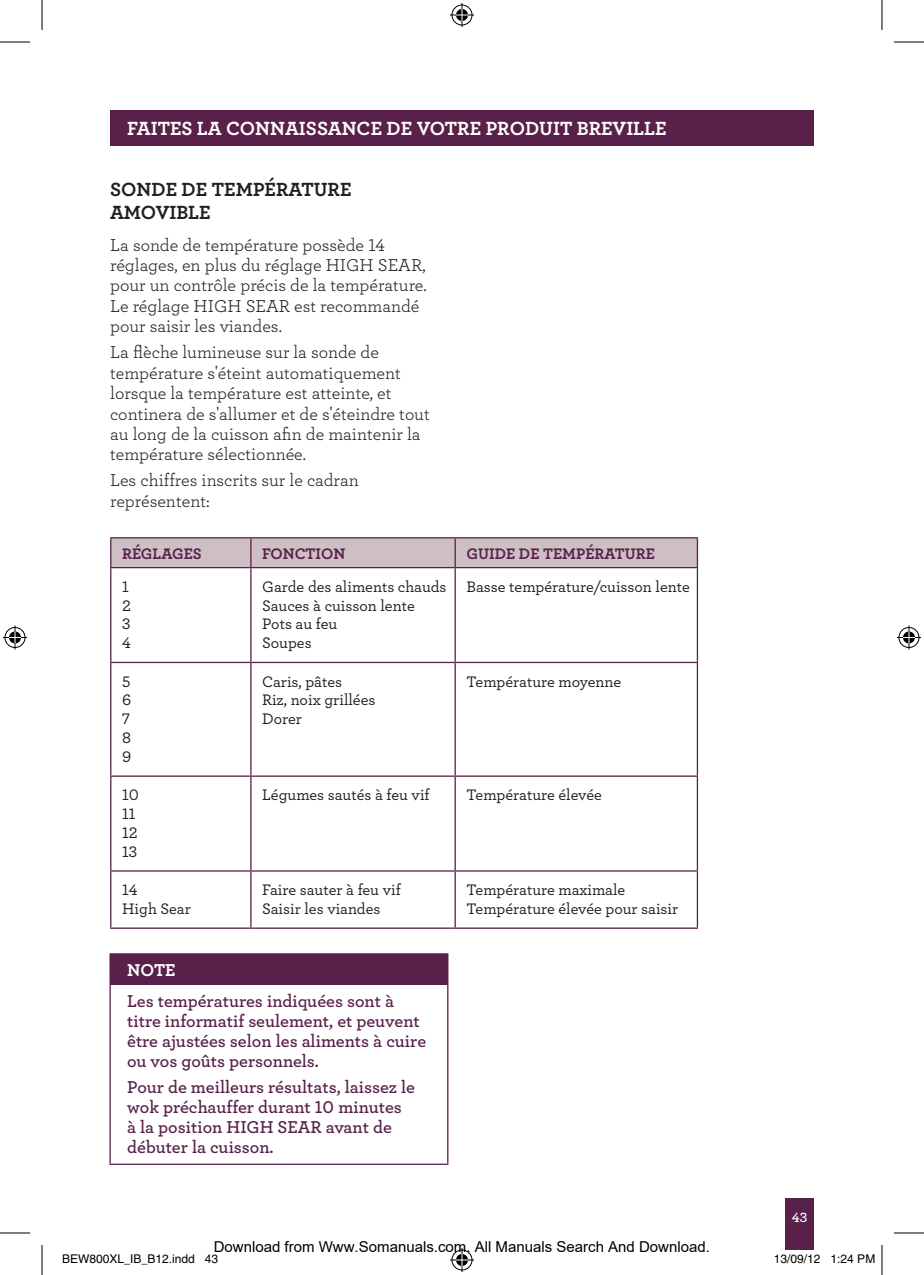
<style>
.page{position:relative;width:924px;height:1275px;background:#fff}
.page>*{position:absolute;margin:0;border:0;box-sizing:border-box;transform-origin:0 0}
.t1{font:20px "Archer Bold LF";color:#fff}
.t2{font:20px/23px "Archer Bold LF";color:#231f20}
.t3{font:18px/20.4px "Archer Book LF";color:#231f20}
.t4{font:18px/20px "Archer Semibold LF";color:#592049}
.t5{font:18px "Archer Bold LF";color:#fff}
.t6{font:16px/18.8px "Archer Medium LF";color:#231f20}
.t7{font:16px "Archer Bold LF";color:#592049}
.t8{font:15px "Arial";color:#000}
.t9{font:14px "Archer Semibold LF";color:#fff}
.t10{font:12px "Helvetica";color:#000}
</style>
<div class="page">
<div style="left:785px;top:1199px;width:28px;height:51px;background:#592049"></div>
<div style="left:110px;top:110px;width:703px;height:36px;background:#592049"></div>
<div style="left:110px;top:954px;width:337px;height:30px;background:#592049"></div>
<hr style="left:109px;top:985px;width:2px;height:178px;background:#592049">
<hr style="left:447px;top:985px;width:1px;height:178px;background:#592049">
<hr style="left:109px;top:1163px;width:339px;height:2px;background:#592049">
<hr style="left:109px;top:953px;width:339px;height:1px;background:#592049">
<hr style="left:109px;top:954px;width:2px;height:29px;background:#592049">
<svg style="left:447px;top:954px;width:1px;height:29px"></svg>
<hr style="left:109px;top:983px;width:339px;height:2px;background:#592049">
<hr style="left:110px;top:927px;width:141px;height:1px;background:#592049">
<hr style="left:251px;top:927px;width:204px;height:1px;background:#592049">
<hr style="left:110px;top:537px;width:141px;height:1px;background:#592049">
<hr style="left:251px;top:537px;width:204px;height:1px;background:#592049">
<hr style="left:455px;top:537px;width:242px;height:1px;background:#592049">
<div style="left:110px;top:538px;width:587px;height:29px;background:#cebfc5"></div>
<hr style="left:110px;top:567px;width:141px;height:1px;background:#592049">
<hr style="left:110px;top:568px;width:1px;height:94px;background:#592049">
<hr style="left:251px;top:567px;width:204px;height:1px;background:#592049">
<hr style="left:250px;top:568px;width:1px;height:94px;background:#592049">
<hr style="left:455px;top:567px;width:242px;height:1px;background:#592049">
<hr style="left:454px;top:568px;width:1px;height:94px;background:#592049">
<hr style="left:696px;top:568px;width:1px;height:94px;background:#592049">
<hr style="left:110px;top:662px;width:141px;height:1px;background:#592049">
<hr style="left:110px;top:663px;width:1px;height:112px;background:#592049">
<hr style="left:251px;top:662px;width:204px;height:1px;background:#592049">
<hr style="left:250px;top:663px;width:1px;height:112px;background:#592049">
<hr style="left:455px;top:662px;width:242px;height:1px;background:#592049">
<hr style="left:454px;top:663px;width:1px;height:112px;background:#592049">
<hr style="left:696px;top:663px;width:1px;height:112px;background:#592049">
<hr style="left:110px;top:775px;width:141px;height:2px;background:#592049">
<hr style="left:110px;top:777px;width:1px;height:93px;background:#592049">
<hr style="left:251px;top:775px;width:204px;height:2px;background:#592049">
<hr style="left:250px;top:777px;width:1px;height:93px;background:#592049">
<hr style="left:455px;top:775px;width:242px;height:2px;background:#592049">
<hr style="left:454px;top:777px;width:1px;height:93px;background:#592049">
<hr style="left:696px;top:777px;width:1px;height:93px;background:#592049">
<hr style="left:110px;top:870px;width:141px;height:1px;background:#592049">
<hr style="left:110px;top:871px;width:1px;height:56px;background:#592049">
<hr style="left:251px;top:870px;width:204px;height:1px;background:#592049">
<hr style="left:250px;top:871px;width:1px;height:56px;background:#592049">
<hr style="left:455px;top:870px;width:242px;height:1px;background:#592049">
<hr style="left:454px;top:871px;width:1px;height:56px;background:#592049">
<hr style="left:696px;top:871px;width:1px;height:56px;background:#592049">
<hr style="left:455px;top:927px;width:242px;height:1px;background:#592049">
<hr style="left:0;top:42px;width:30px;height:1px;background:#000">
<hr style="left:893px;top:42px;width:30px;height:1px;background:#000">
<hr style="left:0;top:1232px;width:30px;height:1px;background:#000">
<hr style="left:893px;top:1232px;width:30px;height:1px;background:#000">
<hr style="left:42px;top:0;width:1px;height:30px;background:#000">
<hr style="left:42px;top:1245px;width:1px;height:30px;background:#000">
<hr style="left:881px;top:0;width:1px;height:30px;background:#000">
<hr style="left:881px;top:1245px;width:1px;height:30px;background:#000">
<svg style="left:450px;top:3px;width:24px;height:24px"></svg>
<svg style="left:450px;top:1248px;width:24px;height:24px"></svg>
<svg style="left:3px;top:625px;width:24px;height:24px"></svg>
<svg style="left:897px;top:625px;width:23px;height:24px"></svg>
<p class="t1" style="left:127px;top:115px;width:12px">FAITES</p>
<p class="t1" style="left:197px;top:115px;width:44px">LA CONNAISSANCE</p>
<p class="t1" style="left:386px;top:115px;width:57px">DE VOTRE</p>
<p class="t1" style="left:485px;top:115px;width:182px">PRODUIT BREVILLE</p>
<p class="t2" style="left:110px;top:177px;width:243px">SONDE DE TEMPÉRATURE<br>AMOVIBLE</p>
<p class="t3" style="left:110px;top:234px;width:318px">La sonde de température possède 14 réglages, en plus du réglage HIGH SEAR, pour un contrôle précis de la température.<br>Le réglage HIGH SEAR est recommandé pour saisir les viandes.</p>
<p class="t3" style="left:110px;top:342px;width:321px">La flèche lumineuse sur la sonde de température s'éteint automatiquement lorsque la température est atteinte, et continera de s'allumer et de s'éteindre tout au long de la cuisson afin de maintenir la température sélectionnée.</p>
<p class="t3" style="left:110px;top:470px;width:250px">Les chiffres inscrits sur le cadran représentent:</p>
<p class="t7" style="left:122px;top:544px;width:81px">RÉGLAGES</p>
<p class="t7" style="left:262px;top:544px;width:84px">FONCTION</p>
<p class="t7" style="left:466px;top:544px;width:190px">GUIDE DE TEMPÉRATURE</p>
<p class="t6" style="left:122px;top:576px;width:10px">1<br>2<br>3<br>4</p>
<p class="t6" style="left:262px;top:576px;width:186px">Garde des aliments chauds<br>Sauces à cuisson lente<br>Pots au feu<br>Soupes</p>
<p class="t6" style="left:466px;top:576px;width:225px">Basse température/cuisson lente</p>
<p class="t6" style="left:122px;top:671px;width:11px;text-align:justify">5<br>6<br>7<br>8<br>9</p>
<p class="t6" style="left:262px;top:671px;width:115px">Caris, pâtes<br>Riz, noix grillées<br>Dorer</p>
<p class="t6" style="left:466px;top:671px;width:156px">Température moyenne</p>
<p class="t6" style="left:122px;top:785px;width:18px">10<br>11<br>12<br>13</p>
<p class="t6" style="left:262px;top:785px;width:169px">Légumes sautés à feu vif</p>
<p class="t6" style="left:466px;top:785px;width:137px">Température élevée</p>
<p class="t6" style="left:122px;top:880px;width:70px">14<br>High Sear</p>
<p class="t6" style="left:262px;top:880px;width:140px">Faire sauter à feu vif<br>Saisir les viandes</p>
<p class="t6" style="left:466px;top:880px;width:213px">Température maximale<br>Température élevée pour saisir</p>
<p class="t5" style="left:127px;top:959px;width:50px">NOTE</p>
<p class="t4" style="left:127px;top:990px;width:300px">Les températures indiquées sont à titre informatif seulement, et peuvent être ajustées selon les aliments à cuire ou vos goûts personnels.</p>
<p class="t4" style="left:127px;top:1076px;width:289px">Pour de meilleurs résultats, laissez le wok préchauffer durant 10 minutes à la position HIGH SEAR avant de débuter la cuisson.</p>
<p class="t8" style="left:214px;top:1238px;width:497px">Download from Www.Somanuals.com. All Manuals Search And Download.</p>
<p class="t9" style="left:791px;top:1208px;width:17px">43</p>
<p class="t10" style="left:62px;top:1251px;width:158px">BEW800XL_IB_B12.indd 43</p>
<p class="t10" style="left:773px;top:1251px;width:103px">13/09/12 1:24 PM</p>
</div>
